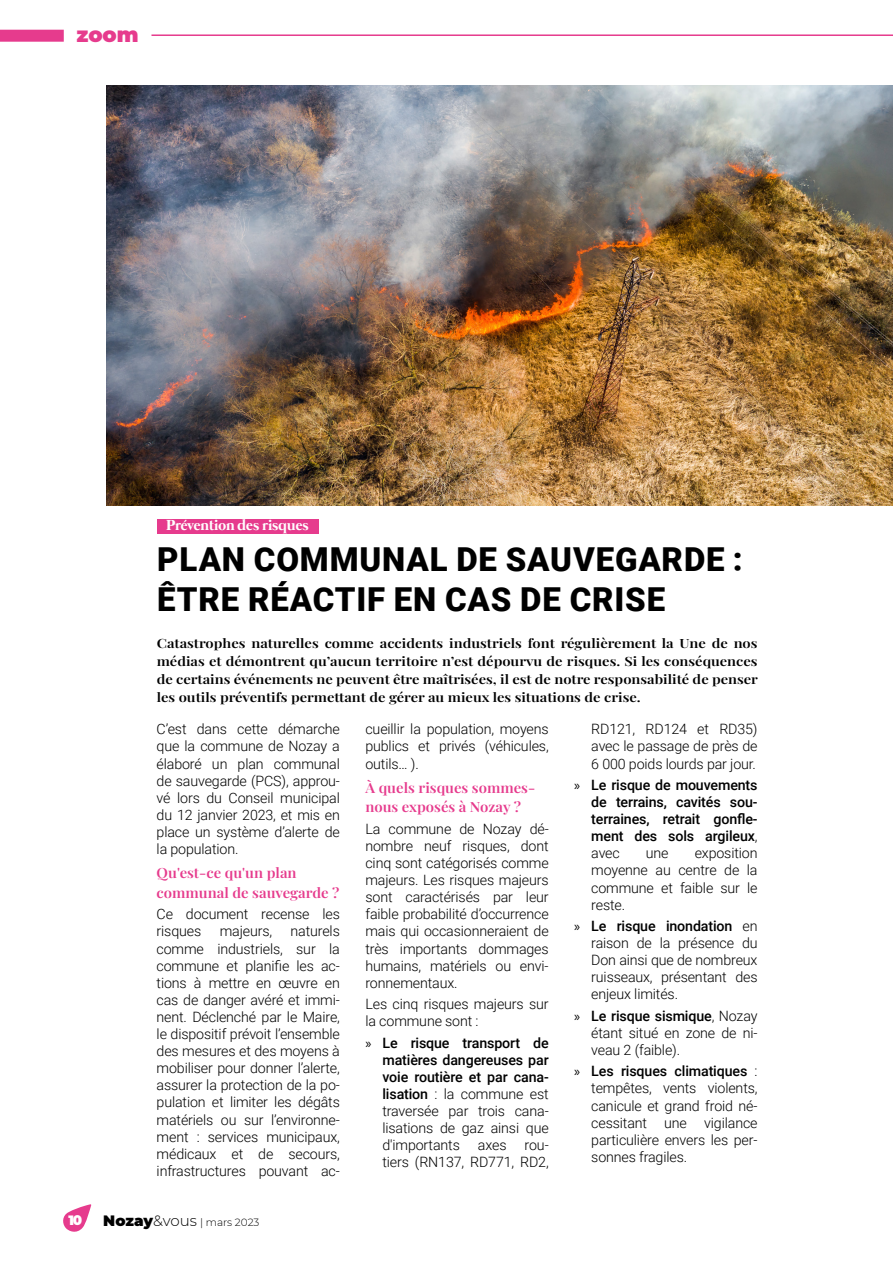
<style>
.page{position:relative;width:893px;height:1263px;background:#fff}
.page>*{position:absolute;margin:0;border:0;box-sizing:border-box;transform-origin:0 0}
.t1{font:900 33px/39.6px "Roboto";letter-spacing:.025em;color:#000}
.t2{font:900 21px "Montserrat";color:#e63b8d}
.t3{font:700 15px "Mermaid";color:#fff}
.t4{font:300 14.25px/17.1px "Roboto";letter-spacing:-.01em;color:#000;text-align:justify}
.t5{font:500 14.25px/17.1px "Roboto";letter-spacing:-.01em;color:#000;text-align:justify}
.t6{font:600 14.1px/19.8px "Playfair Display";color:#e63b8d;scale:1.06 1}
.t7{font:900 13.5px "Montserrat";color:#fff}
.t8{font:600 12.75px/18px "Playfair Display";color:#000;text-align:justify;scale:1.15 1}
.t9{font:300 10.5px "Montserrat";color:#000}
.s1{font-family:"Myriad Pro";font-weight:400}
.s2{font-weight:300}
.s3{font-weight:500}
.s4{font-weight:900;font-size:15px}
.s5{font-size:15px}
</style>
<div class="page">
<div style="left:0;top:30px;width:64px;height:12px;background:#e63b8d"></div>
<hr style="left:151px;top:34px;width:742px;height:2px;background:#e63b8d">
<svg style="left:63px;top:1204px;width:28px;height:28px"></svg>
<img style="left:106px;top:85px;width:787px;height:420px">
<div style="left:157px;top:519px;width:161px;height:15px;background:#e63b8d"></div>
<h2 class="t2" style="left:77px;top:19px;width:64px">zoom</h2>
<p class="t3" style="left:166px;top:517px;width:144px">Prévention des risques</p>
<h1 class="t1" style="left:157px;top:538px;width:587px">PLAN COMMUNAL DE SAUVEGARDE :<br>ÊTRE RÉACTIF EN CAS DE CRISE</h1>
<p class="t8" style="left:157px;top:633px;width:524px">Catastrophes naturelles comme accidents industriels font régulièrement la Une de nos médias et démontrent qu’aucun territoire n’est dépourvu de risques. Si les conséquences de certains événements ne peuvent être maîtrisées, il est de notre responsabilité de penser les outils préventifs permettant de gérer au mieux les situations de crise.</p>
<p class="t4" style="left:157px;top:720px;width:185px">C’est dans cette démarche que la commune de Nozay a élaboré un plan communal de sauvegarde (PCS), approu&shy;vé lors du Conseil municipal du 12 janvier 2023, et mis en place un système d’alerte de la population.</p>
<p class="t6" style="left:157px;top:862px;width:174px">Qu'est-ce qu'un plan communal de sauvegarde ?</p>
<p class="t4" style="left:157px;top:905px;width:185px">Ce document recense les risques</p>
<p class="t4" style="left:157px;top:922px;width:185px;text-indent:134px">naturels comme industriels, sur la commune et planifie les ac&shy;tions à mettre en œuvre en cas de danger avéré et immi&shy;nent. Déclenché par le Maire, le dispositif prévoit l’ensemble des mesures et des moyens à mobiliser pour donner l’alerte, assurer la protection de la po&shy;pulation et limiter les dégâts matériels ou sur l’environne&shy;ment : services municipaux, médicaux et de secours, infrastructures pouvant ac-</p>
<p class="t4" style="left:220px;top:922px;width:54px">majeurs,</p>
<p class="t4" style="left:365px;top:720px;width:185px">cueillir la population, moyens publics et privés (véhicules, outils… ).</p>
<p class="t6" style="left:365px;top:776px;width:162px">À quels risques sommes&shy;nous exposés à Nozay ?</p>
<p class="t4" style="left:365px;top:820px;width:185px">La commune de Nozay dé&shy;nombre neuf risques, dont cinq sont catégorisés comme majeurs. Les risques majeurs sont caractérisés par leur faible probabilité d’occurrence mais qui occasionneraient de très importants dommages humains, matériels ou envi&shy;ronnementaux.</p>
<p class="t4" style="left:365px;top:995px;width:185px">Les cinq risques majeurs sur la commune sont :</p>
<p class="t5" style="left:382px;top:1033px;width:168px;text-indent:-17px"><span class="s1">»</span> Le risque transport de matières dangereuses par voie routière et par cana&shy;lisation <span class="s2">: la commune est traversée par trois cana&shy;lisations de gaz ainsi que d'importants</span></p>
<p class="t4" style="left:382px;top:1136px;width:168px;text-align:right">rou-<br>tiers (RN137, RD771, RD2,</p>
<p class="t4" style="left:478px;top:1136px;width:30px">axes</p>
<p class="t4" style="left:591px;top:720px;width:168px">RD121, RD124 et RD35) avec le passage de près de 6 000 poids lourds par jour.</p>
<p class="t5" style="left:591px;top:776px;width:168px;text-indent:-17px"><span class="s1">»</span> Le risque de mouvements de terrains, cavités sou&shy;terraines, retrait gonfle&shy;ment des sols argileux<span class="s2">, avec</span></p>
<p class="t4" style="left:591px;top:844px;width:168px;text-indent:103px">exposition moyenne au centre de la commune et faible sur le reste.</p>
<p class="t4" style="left:591px;top:917px;width:168px;text-indent:-17px"><span class="s1">»</span> <span class="s3">Le risque inondation</span> en raison de la présence du Don ainsi que de nombreux ruisseaux, présentant des enjeux limités.</p>
<p class="t4" style="left:591px;top:1006px;width:168px;text-indent:-17px"><span class="s1">»</span> <span class="s3">Le risque sismique</span>, Nozay étant situé en zone de ni&shy;veau 2 (faible).</p>
<p class="t4" style="left:591px;top:1062px;width:168px;text-indent:-17px"><span class="s1">»</span> <span class="s3">Les risques climatiques</span> : tempêtes, vents violents, canicule et grand froid né&shy;cessitant une vigilance particulière envers les per&shy;sonnes fragiles.</p>
<p class="t4" style="left:646px;top:844px;width:24px">une</p>
<p class="t7" style="left:68px;top:1210px;width:15px">10</p>
<p class="t9" style="left:103px;top:1215px;width:158px"><span class="s4">Nozay</span><span class="s5">&amp;vous</span> | mars 2023</p>
</div>
